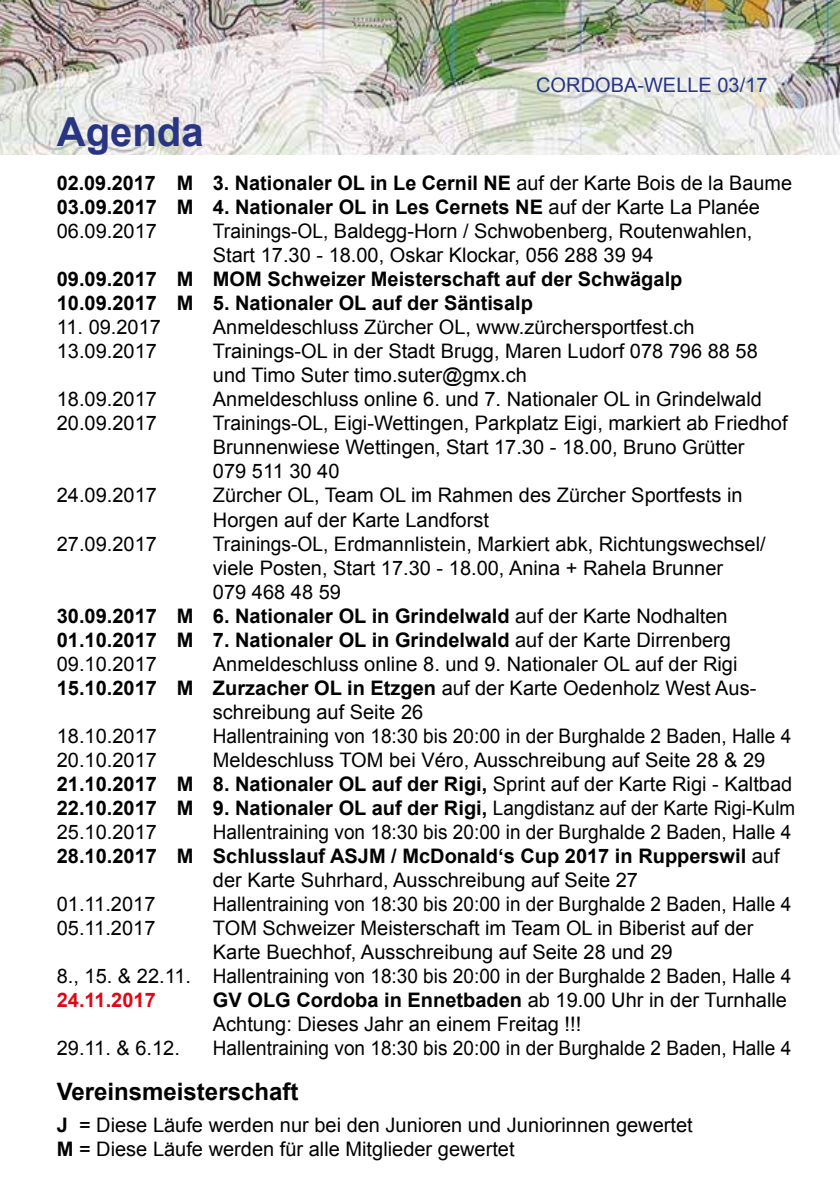
<style>
.page{position:relative;width:840px;height:1191px;background:#fff}
.page>*{position:absolute;margin:0;border:0;box-sizing:border-box;transform-origin:0 0}
.t1{font:700 40px "Arial";color:#283583}
.t2{font:700 24px "Arial";color:#000}
.t3{font:20px/24px "Arial";color:#000}
.t4{font:700 20px/24px "Arial";color:#000}
.t5{font:20px/24px "Arial";color:#000;scale:.96 1}
.t6{font:20px "Arial";color:#000;scale:.95 1}
.t7{font:20px "Arial";color:#283583}
.t8{font:700 20px "Arial";color:#e30613}
.s1{font-weight:400}
.s2{font-weight:700}
</style>
<div class="page">
<img style="left:0;top:0;width:839px;height:154px">
<p class="t7" style="left:536px;top:72px;width:233px">CORDOBA-WELLE 03/17</p>
<h1 class="t1" style="left:57px;top:105px;width:148px">Agenda</h1>
<p class="t4" style="left:57px;top:172px;width:736px">02.09.2017 M 3. Nationaler OL in Le Cernil NE <span class="s1">auf der Karte Bois de la Baume<br></span>03.09.2017 M 4. Nationaler OL in Les Cernets NE <span class="s1">auf der Karte La Planée<br>06.09.2017</span></p>
<p class="t5" style="left:213px;top:219px;width:563px">Trainings-OL, Baldegg-Horn / Schwobenberg, Routenwahlen,<br>Start 17.30 - 18.00, Oskar Klockar, 056 288 39 94</p>
<p class="t4" style="left:57px;top:268px;width:627px">09.09.2017 M MOM Schweizer Meisterschaft auf der Schwägalp<br>10.09.2017 M 5. Nationaler OL auf der Säntisalp</p>
<p class="t3" style="left:57px;top:315px;width:106px">11. 09.2017</p>
<p class="t3" style="left:213px;top:315px;width:483px">Anmeldeschluss Zürcher OL, www.zürchersportfest.ch</p>
<p class="t3" style="left:57px;top:339px;width:102px">13.09.2017</p>
<p class="t3" style="left:213px;top:339px;width:546px">Trainings-OL in der Stadt Brugg, Maren Ludorf 078 796 88 58 und Timo Suter timo.suter@gmx.ch</p>
<p class="t3" style="left:57px;top:387px;width:102px">18.09.2017</p>
<p class="t3" style="left:213px;top:387px;width:550px">Anmeldeschluss online 6. und 7. Nationaler OL in Grindelwald</p>
<p class="t3" style="left:57px;top:411px;width:102px">20.09.2017</p>
<p class="t5" style="left:213px;top:411px;width:599px">Trainings-OL, Eigi-Wettingen, Parkplatz Eigi, markiert ab Friedhof<br>Brunnenwiese Wettingen, Start 17.30 - 18.00, Bruno Grütter<br>079 511 30 40</p>
<p class="t3" style="left:57px;top:483px;width:102px">24.09.2017</p>
<p class="t3" style="left:213px;top:483px;width:531px">Zürcher OL, Team OL im Rahmen des Zürcher Sportfests in<br>Horgen auf der Karte Landforst</p>
<p class="t3" style="left:57px;top:531px;width:102px">27.09.2017</p>
<p class="t5" style="left:213px;top:531px;width:577px">Trainings-OL, Erdmannlistein, Markiert abk, Richtungswechsel/</p>
<p class="t3" style="left:213px;top:555px;width:511px">viele Posten, Start 17.30 - 18.00, Anina + Rahela Brunner</p>
<p class="t3" style="left:213px;top:579px;width:129px">079 468 48 59</p>
<p class="t4" style="left:57px;top:604px;width:672px">30.09.2017 M 6. Nationaler OL in Grindelwald <span class="s1">auf der Karte Nodhalten</span></p>
<p class="t4" style="left:57px;top:628px;width:675px">01.10.2017 M 7. Nationaler OL in Grindelwald <span class="s1">auf der Karte Dirrenberg</span></p>
<p class="t3" style="left:57px;top:651px;width:102px">09.10.2017</p>
<p class="t3" style="left:213px;top:651px;width:525px">Anmeldeschluss online 8. und 9. Nationaler OL auf der Rigi</p>
<p class="t4" style="left:57px;top:676px;width:700px">15.10.2017 M Zurzacher OL in Etzgen <span class="s1">auf der Karte Oedenholz West Aus-</span></p>
<p class="t3" style="left:213px;top:699px;width:212px">schreibung auf Seite 26</p>
<p class="t3" style="left:57px;top:723px;width:102px">18.10.2017</p>
<p class="t6" style="left:213px;top:722px;width:610px">Hallentraining von 18:30 bis 20:00 in der Burghalde 2 Baden, Halle 4</p>
<p class="t3" style="left:57px;top:747px;width:102px">20.10.2017</p>
<p class="t3" style="left:57px;top:747px;width:739px;text-indent:156px">Meldeschluss TOM bei Véro, Ausschreibung auf Seite 28 &amp; 29<br><span class="s2">21.10.2017 M 8. Nationaler OL auf der Rigi,</span> Sprint auf der Karte Rigi - Kaltbad <span class="s2">22.10.2017 M 9. Nationaler OL auf der Rigi,</span> Langdistanz auf der Karte Rigi-Kulm 25.10.2017</p>
<p class="t6" style="left:213px;top:818px;width:610px">Hallentraining von 18:30 bis 20:00 in der Burghalde 2 Baden, Halle 4</p>
<p class="t4" style="left:57px;top:844px;width:724px">28.10.2017 M Schlusslauf ASJM / McDonald‘s Cup 2017 in Rupperswil <span class="s1">auf</span></p>
<p class="t3" style="left:213px;top:867px;width:426px">der Karte Suhrhard, Ausschreibung auf Seite 27</p>
<p class="t3" style="left:57px;top:891px;width:100px">01.11.2017</p>
<p class="t6" style="left:213px;top:890px;width:610px">Hallentraining von 18:30 bis 20:00 in der Burghalde 2 Baden, Halle 4</p>
<p class="t3" style="left:57px;top:915px;width:100px">05.11.2017</p>
<p class="t3" style="left:213px;top:915px;width:541px">TOM Schweizer Meisterschaft im Team OL in Biberist auf der</p>
<p class="t3" style="left:213px;top:939px;width:461px">Karte Buechhof, Ausschreibung auf Seite 28 und 29</p>
<p class="t3" style="left:57px;top:963px;width:735px">8., 15. &amp; 22.11. Hallentraining von 18:30 bis 20:00 in der Burghalde 2 Baden, Halle 4</p>
<p class="t8" style="left:57px;top:986px;width:100px">24.11.2017</p>
<p class="t3" style="left:213px;top:987px;width:575px"><span class="s2">GV OLG Cordoba in Ennetbaden</span> ab 19.00 Uhr in der Turnhalle<br>Achtung: Dieses Jahr an einem Freitag !!!</p>
<p class="t3" style="left:57px;top:1035px;width:125px">29.11. &amp; 6.12.</p>
<p class="t6" style="left:213px;top:1034px;width:610px">Hallentraining von 18:30 bis 20:00 in der Burghalde 2 Baden, Halle 4</p>
<p class="t2" style="left:57px;top:1076px;width:243px">Vereinsmeisterschaft</p>
<p class="t3" style="left:57px;top:1112px;width:637px"><span class="s2">J</span> = Diese Läufe werden nur bei den Junioren und Juniorinnen gewertet<br><span class="s2">M</span> = Diese Läufe werden für alle Mitglieder gewertet</p>
<p class="t3" style="left:43px;top:1138px;width:24px">32</p>
</div>
